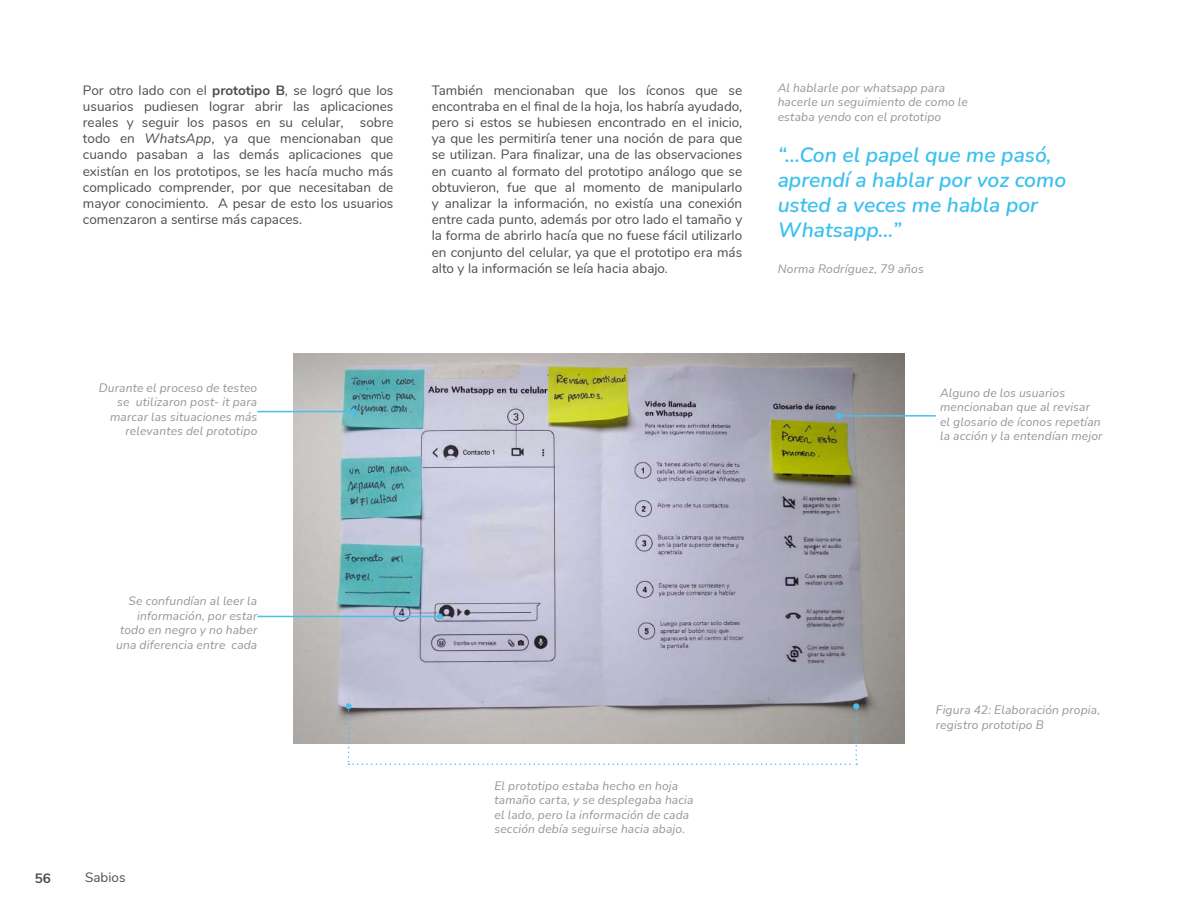
<style>
.page{position:relative;width:1191px;height:915px;background:#fff}
.page>*{position:absolute;margin:0;border:0;box-sizing:border-box;transform-origin:0 0}
.t1{font:italic 600 21px/25.2px "Nunito";color:#3bc0ef}
.t2{font:13.5px/16.2px "Nunito";color:#4b4c4d;text-align:justify}
.t3{font:700 13.5px "Nunito";color:#4b4c4d}
.t4{font:italic 12px/14.4px "Nunito";letter-spacing:.015em;color:#939598}
.s1{font-weight:700}
.s2{font-style:italic}
</style>
<div class="page">
<img style="left:293px;top:353px;width:611px;height:390px">
<hr style="left:839px;top:415px;width:96px;height:1px;background:#4cbeee">
<svg style="left:836px;top:412px;width:6px;height:6px"></svg>
<hr style="left:257px;top:615px;width:183px;height:2px;background:#4cbeee">
<svg style="left:437px;top:613px;width:6px;height:6px"></svg>
<hr style="left:257px;top:410px;width:97px;height:2px;background:#4cbeee">
<svg style="left:351px;top:408px;width:6px;height:6px"></svg>
<svg style="left:345px;top:703px;width:514px;height:61px"></svg>
<p class="t2" style="left:83px;top:81px;width:312px">Por otro lado con el <span class="s1">prototipo B</span>, se logró que los usuarios pudiesen lograr abrir las aplicaciones reales y seguir los pasos en su celular, sobre todo en <span class="s2">WhatsApp</span>, ya que mencionaban que cuando pasaban a las demás aplicaciones que existían en los prototipos, se les hacía mucho más complicado comprender, por que necesitaban de mayor conocimiento. A pesar de esto los usuarios comenzaron a sentirse más capaces.</p>
<p class="t2" style="left:432px;top:81px;width:312px">También mencionaban que los íconos que se encontraba en el final de la hoja, los habría ayudado, pero si estos se hubiesen encontrado en el inicio, ya que les permitiría tener una noción de para que se utilizan. Para finalizar, una de las observaciones en cuanto al formato del prototipo análogo que se obtuvieron, fue que al momento de manipularlo y analizar la información, no existía una conexión entre cada punto, además por otro lado el tamaño y la forma de abrirlo hacía que no fuese fácil utilizarlo en conjunto del celular, ya que el prototipo era más alto y la información se leía hacia abajo.</p>
<p class="t4" style="left:777px;top:80px;width:192px">Al hablarle por whatsapp para hacerle un seguimiento de como le estaba yendo con el prototipo</p>
<h1 class="t1" style="left:777px;top:141px;width:290px">“...Con el papel que me pasó, aprendí a hablar por voz como usted a veces me habla por<br>Whatsapp...”</h1>
<p class="t4" style="left:777px;top:261px;width:148px">Norma Rodríguez, 79 años</p>
<p class="t4" style="left:99px;top:380px;width:160px;text-align:right">Durante el proceso de testeo se utilizaron post- it para marcar las situaciones más relevantes del prototipo</p>
<p class="t4" style="left:940px;top:385px;width:164px">Alguno de los usuarios mencionaban que al revisar el glosario de íconos repetían la acción y la entendían mejor</p>
<p class="t4" style="left:116px;top:593px;width:143px;text-align:right">Se confundían al leer la información, por estar todo en negro y no haber una diferencia entre cada</p>
<p class="t3" style="left:35px;top:867px;width:18px">56</p>
<p class="t2" style="left:85px;top:868px;width:42px">Sabios</p>
<p class="t4" style="left:494px;top:777px;width:200px">El prototipo estaba hecho en hoja tamaño carta, y se desplegaba hacia el lado, pero la información de cada sección debía seguirse hacia abajo.</p>
<p class="t4" style="left:935px;top:702px;width:166px">Figura 42: Elaboración propia, registro prototipo B</p>
</div>
